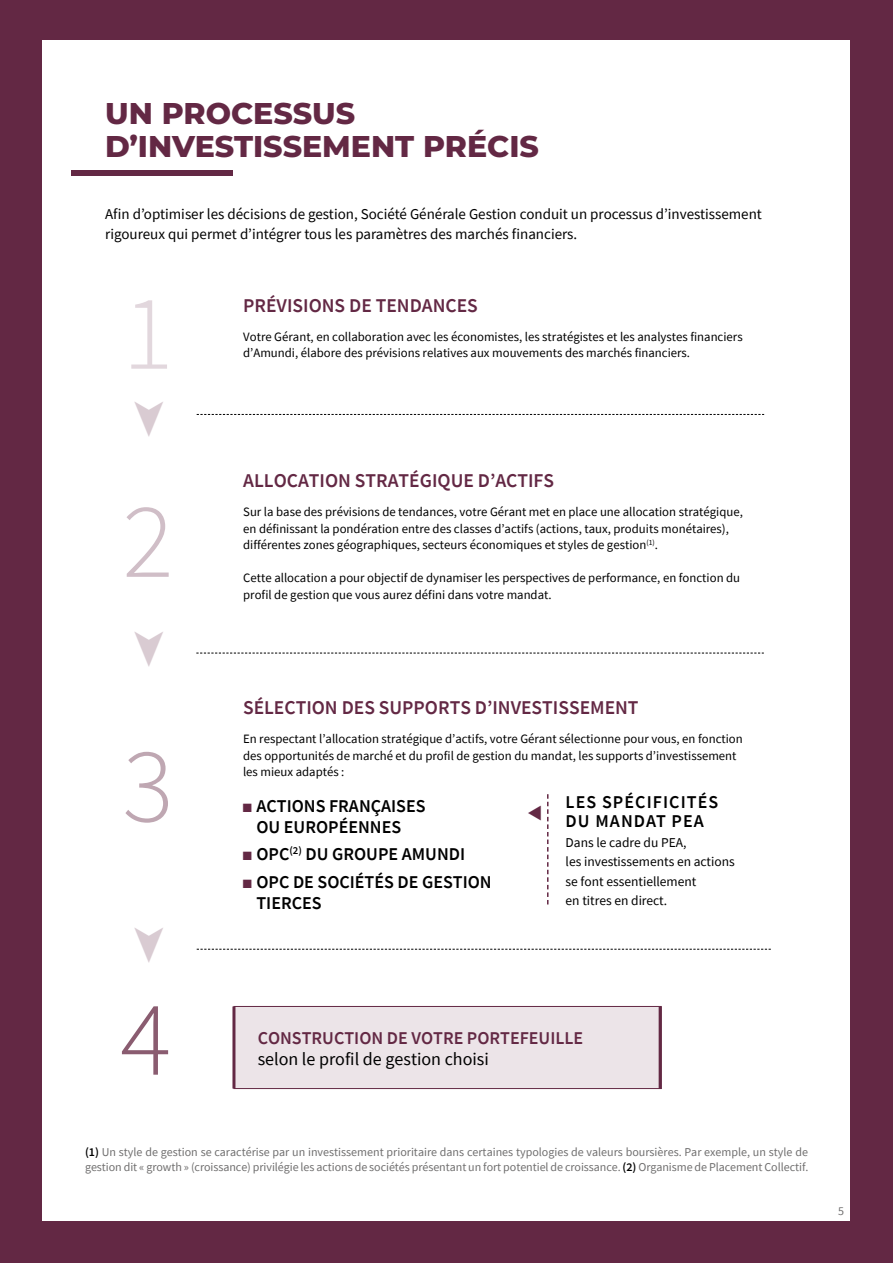
<style>
.page{position:relative;width:893px;height:1263px;background:#632844}
.page>*{position:absolute;margin:0;border:0;box-sizing:border-box;transform-origin:0 0}
.t1{font:300 106.95px "Source Sans Pro";color:#e2d7dd}
.t2{font:300 106.95px "Source Sans Pro";color:#d0bec7}
.t3{font:300 106.95px "Source Sans Pro";color:#bfa7b2}
.t4{font:300 106.95px "Source Sans Pro";color:#8a5c70}
.t5{font:800 30px/33px "Montserrat";color:#632844}
.t6{font:600 19.5px "Source Sans Pro";color:#632844}
.t7{font:600 18px/21px "Source Sans Pro";color:#000}
.t8{font:600 18px "Source Sans Pro";color:#632844}
.t9{font:18px "Source Sans Pro";color:#000}
.t10{font:600 18px/19.5px "Source Sans Pro";letter-spacing:.06em;color:#000}
.t11{font:15px/19.5px "Source Sans Pro";color:#000}
.t12{font:13.5px/19.5px "Source Sans Pro";color:#000}
.t13{font:12.75px/16.5px "Source Sans Pro";color:#000}
.t14{font:12px/14.4px "Source Sans Pro";letter-spacing:-.005em;color:#706f6f}
.s1{color:#632844}
.s2{font-weight:600;color:#000}
</style>
<div class="page">
<div style="left:43px;top:40px;width:806px;height:1180px;background:#fff"></div>
<div style="left:234px;top:1006px;width:428px;height:83px;background:#ece4e8;border:1px solid #632844"></div>
<svg style="left:547px;top:794px;width:1px;height:110px"></svg>
<svg style="left:197px;top:414px;width:567px;height:1px"></svg>
<svg style="left:196px;top:653px;width:568px;height:1px"></svg>
<svg style="left:197px;top:949px;width:574px;height:1px"></svg>
<hr style="left:232px;top:1006px;width:3px;height:82px;background:#632844">
<hr style="left:659px;top:1007px;width:3px;height:82px;background:#632844">
<div style="left:71px;top:170px;width:162px;height:6px;background:#632844"></div>
<h2 class="t5" style="left:105px;top:95px;width:435px">UN PROCESSUS<br>D’INVESTISSEMENT PRÉCIS</h2>
<p class="t11" style="left:105px;top:204px;width:658px">Afin d’optimiser les décisions de gestion, Société Générale Gestion conduit un processus d’investissement rigoureux qui permet d’intégrer tous les paramètres des marchés financiers.</p>
<h1 class="t1" style="left:122px;top:268px;width:53px">1</h1>
<h3 class="t6" style="left:243px;top:292px;width:236px">PRÉVISIONS DE TENDANCES</h3>
<p class="t13" style="left:243px;top:328px;width:501px">Votre Gérant, en collaboration avec les économistes, les stratégistes et les analystes financiers d’Amundi, élabore des prévisions relatives aux mouvements des marchés financiers.</p>
<h1 class="t2" style="left:122px;top:476px;width:53px">2</h1>
<h1 class="t3" style="left:122px;top:720px;width:53px">3</h1>
<h3 class="t6" style="left:243px;top:468px;width:312px">ALLOCATION STRATÉGIQUE D’ACTIFS</h3>
<p class="t13" style="left:243px;top:504px;width:501px">Sur la base des prévisions de tendances, votre Gérant met en place une allocation stratégique, en définissant la pondération entre des classes d’actifs (actions, taux, produits monétaires), différentes zones géographiques, secteurs économiques et styles de gestion<sup>(1)</sup>.</p>
<p class="t13" style="left:243px;top:570px;width:498px">Cette allocation a pour objectif de dynamiser les perspectives de performance, en fonction du profil de gestion que vous aurez défini dans votre mandat.</p>
<h3 class="t6" style="left:243px;top:695px;width:397px">SÉLECTION DES SUPPORTS D’INVESTISSEMENT</h3>
<p class="t13" style="left:243px;top:731px;width:501px">En respectant l’allocation stratégique d’actifs, votre Gérant sélectionne pour vous, en fonction des opportunités de marché et du profil de gestion du mandat, les supports d’investissement les mieux adaptés :</p>
<h3 class="t10" style="left:566px;top:792px;width:154px">LES SPÉCIFICITÉS<br>DU MANDAT PEA</h3>
<p class="t12" style="left:566px;top:832px;width:171px">Dans le cadre du PEA,<br>les investissements en actions se font essentiellement<br>en titres en direct.</p>
<h3 class="t7" style="left:243px;top:795px;width:184px"><span class="s1">■</span> ACTIONS FRANÇAISES</h3>
<h3 class="t7" style="left:256px;top:816px;width:146px">OU EUROPÉENNES</h3>
<h3 class="t7" style="left:243px;top:843px;width:224px"><span class="s1">■</span> OPC<sup>(2)</sup> DU GROUPE AMUNDI</h3>
<h3 class="t7" style="left:256px;top:871px;width:237px;text-indent:-14px"><span class="s1">■</span> OPC DE SOCIÉTÉS DE GESTION<br>TIERCES</h3>
<h1 class="t4" style="left:120px;top:973px;width:53px">4</h1>
<h3 class="t8" style="left:258px;top:1026px;width:327px">CONSTRUCTION DE VOTRE PORTEFEUILLE</h3>
<h3 class="t9" style="left:258px;top:1047px;width:233px">selon le profil de gestion choisi</h3>
<p class="t14" style="left:85px;top:1145px;width:725px"><span class="s2">(1)</span> Un style de gestion se caractérise par un investissement prioritaire dans certaines typologies de valeurs boursières. Par exemple, un style de gestion dit « growth » (croissance) privilégie les actions de sociétés présentant un fort potentiel de croissance. <span class="s2">(2)</span> Organisme de Placement Collectif.</p>
<p class="t14" style="left:838px;top:1204px;width:7px">5</p>
</div>
